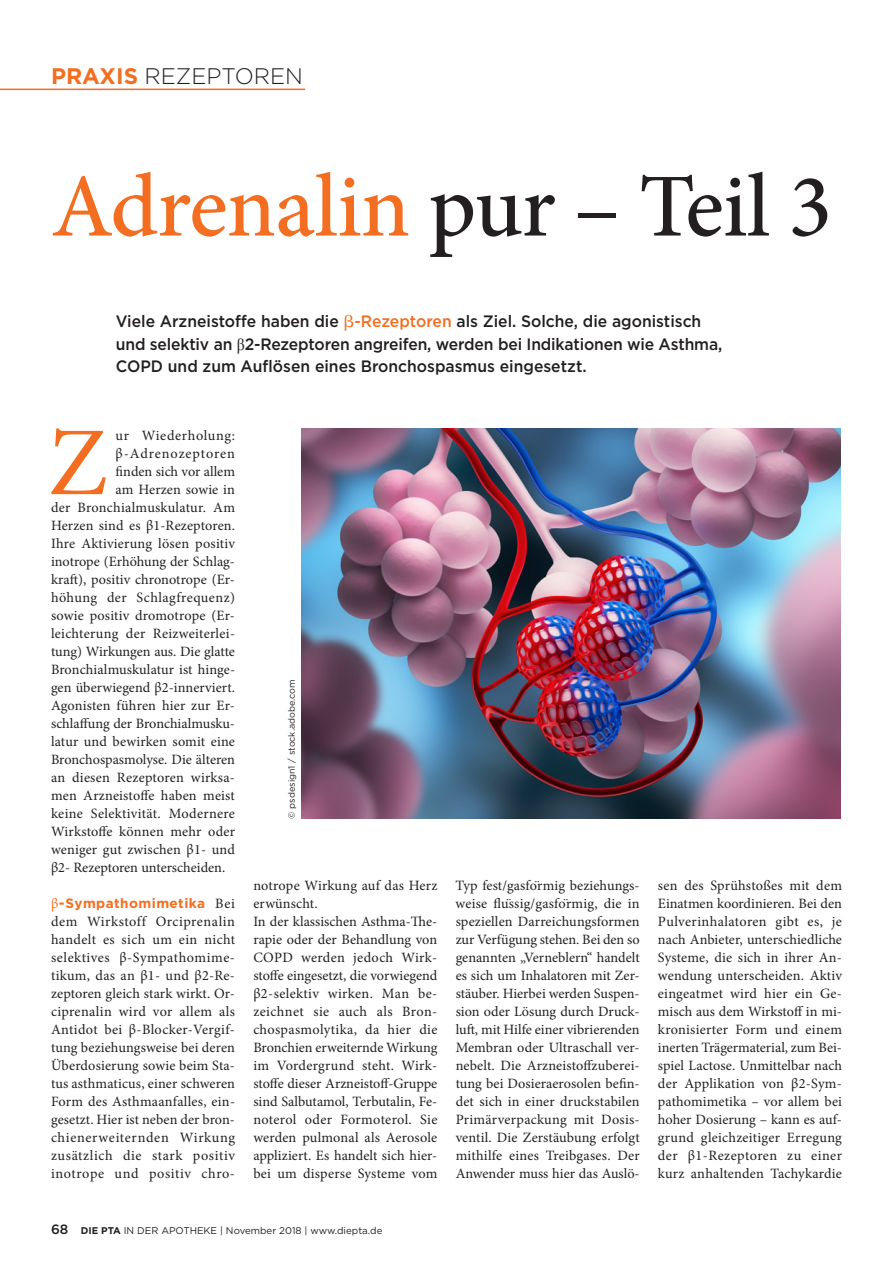
<style>
.page{position:relative;width:893px;height:1263px;background:#fff}
.page>*{position:absolute;margin:0;border:0;box-sizing:border-box;transform-origin:0 0}
.t1{font:97.35px "Minion Pro";color:#f36e21}
.t2{font:500 90px "Minion Pro";letter-spacing:-.01em;color:#f36e21}
.t3{font:300 22.5px "Gotham";color:#231f20}
.t4{font:500 16.5px/22.5px "Gotham";color:#231f20;scale:.95 1}
.t5{font:14.25px/18px "Minion Pro";letter-spacing:.01em;color:#231f20;text-align:justify}
.t6{font:14.25px "Minion Pro";letter-spacing:.03em;color:#231f20}
.t7{font:14.25px "Minion Pro";letter-spacing:.06em;color:#231f20}
.t8{font:14.25px "Minion Pro";letter-spacing:.045em;color:#231f20}
.t9{font:700 13.5px "Gotham";letter-spacing:.03em;color:#f36e21}
.t10{font:9.75px "Gotham";color:#231f20}
.t11{font:9px "Gotham";color:#231f20}
.s1{font-weight:700;color:#f36e21}
.s2{color:#231f20}
.s3{color:#f36e21}
.s4{font-family:"Times New Roman";font-weight:400}
.s5{font-family:"Minion Pro";font-weight:400;font-size:14.25px}
.s6{font-size:14.25px}
.s7{font-family:"Minion Pro";font-weight:400;font-size:14.25px;color:#231f20}
.s8{font-family:"Times New Roman"}
.s9{font-weight:500;font-size:13.5px}
.s10{font-weight:700}
</style>
<div class="page">
<hr style="left:0;top:89px;width:305px;height:1px;background:#f36e21">
<img style="left:301px;top:428px;width:539px;height:390px">
<h3 class="t3" style="left:51px;top:62px;width:254px"><span class="s1">PRAXIS</span> REZEPTOREN</h3>
<h2 class="t2" style="left:51px;top:146px;width:783px">Adrenalin <span class="s2">pur – Teil 3</span></h2>
<p class="t4" style="left:116px;top:310px;width:640px">Viele Arzneistoffe haben die <span class="s3">-Rezeptoren</span> als Ziel. Solche, die agonistisch und selektiv an <span class="s4">β</span>2-Rezeptoren angreifen, werden bei Indikationen wie Asthma,<br>COPD und zum Auflösen eines Bronchospasmus eingesetzt.</p>
<h1 class="t1" style="left:48px;top:398px;width:60px">Z</h1>
<p class="t8" style="left:116px;top:426px;width:121px">ur Wiederholung:</p>
<p class="t7" style="left:116px;top:444px;width:121px">β-Adrenozeptoren</p>
<p class="t5" style="left:116px;top:463px;width:121px">finden sich vor allem</p>
<p class="t5" style="left:116px;top:481px;width:121px">am Herzen sowie in</p>
<p class="t5" style="left:51px;top:499px;width:185px">der Bronchialmuskulatur. Am</p>
<p class="t5" style="left:51px;top:517px;width:186px">Herzen sind es β1-Rezeptoren.</p>
<p class="t5" style="left:51px;top:535px;width:185px">Ihre Aktivierung lösen positiv</p>
<p class="t5" style="left:51px;top:553px;width:185px">inotrope (Erhöhung der Schlag-</p>
<p class="t5" style="left:51px;top:571px;width:186px">kraft), positiv chronotrope (Er-</p>
<p class="t6" style="left:51px;top:588px;width:186px">höhung der Schlagfrequenz)</p>
<p class="t5" style="left:51px;top:607px;width:186px">sowie positiv dromotrope (Er-</p>
<p class="t5" style="left:51px;top:625px;width:186px">leichterung der Reizweiterlei-</p>
<p class="t5" style="left:51px;top:643px;width:186px">tung) Wirkungen aus. Die glatte</p>
<p class="t5" style="left:51px;top:661px;width:186px">Bronchialmuskulatur ist hinge-</p>
<p class="t5" style="left:51px;top:679px;width:186px">gen überwiegend β2-innerviert.</p>
<p class="t5" style="left:51px;top:697px;width:186px">Agonisten führen hier zur Er-</p>
<p class="t5" style="left:51px;top:715px;width:186px">schlaffung der Bronchialmusku-</p>
<p class="t5" style="left:51px;top:733px;width:185px">latur und bewirken somit eine</p>
<p class="t5" style="left:51px;top:751px;width:185px">Bronchospasmolyse. Die älteren</p>
<p class="t5" style="left:51px;top:769px;width:186px">an diesen Rezeptoren wirksa-</p>
<p class="t5" style="left:51px;top:787px;width:185px">men Arzneistoffe haben meist</p>
<p class="t5" style="left:51px;top:805px;width:185px">keine Selektivität. Modernere</p>
<p class="t5" style="left:51px;top:823px;width:185px">Wirkstoffe können mehr oder</p>
<p class="t5" style="left:51px;top:841px;width:185px">weniger gut zwischen β1- und</p>
<p class="t5" style="left:51px;top:859px;width:176px">β2- Rezeptoren unterscheiden.</p>
<p class="t9" style="left:51px;top:894px;width:186px"><span class="s5">β</span><span class="s6">-</span>Sympathomimetika <span class="s7">Bei</span></p>
<p class="t5" style="left:51px;top:913px;width:186px">dem Wirkstoff Orciprenalin handelt es sich um ein nicht selektives β-Sympathomime&shy;tikum, das an β1- und β2-Re&shy;zeptoren gleich stark wirkt. Or&shy;ciprenalin wird vor allem als Antidot bei β-Blocker-Vergif&shy;tung beziehungsweise bei deren Überdosierung sowie beim Sta&shy;tus asthmaticus, einer schweren Form des Asthmaanfalles, ein&shy;gesetzt. Hier ist neben der bron&shy;chienerweiternden Wirkung zusätzlich die stark positiv inotrope und positiv chro-</p>
<p class="t11" style="left:286px;top:819px;width:141px;rotate:-90deg">© psdesign1 / stock.adobe.com</p>
<p class="t5" style="left:253px;top:877px;width:186px;text-align:left">notrope Wirkung auf das Herz erwünscht.<br>In der klassischen Asthma-The&shy;rapie oder der Behandlung von<br>COPD werden jedoch Wirk&shy;stoffe eingesetzt, die vorwiegend β2-selektiv wirken. Man be&shy;zeichnet sie auch als Bron&shy;chospasmolytika, da hier die<br>Bronchien erweiternde Wirkung im Vordergrund steht. Wirk&shy;stoffe dieser Arzneistoff-Gruppe sind Salbutamol, Terbutalin, Fe&shy;noterol oder Formoterol. Sie werden pulmonal als Aerosole appliziert. Es handelt sich hier&shy;bei um disperse Systeme vom</p>
<p class="t5" style="left:456px;top:877px;width:186px">Typ fest/gasfo<span class="s8">̈</span>rmig beziehungs&shy;weise flu<span class="s8">̈</span>ssig/gasfo<span class="s8">̈</span>rmig, die in speziellen Darreichungsformen zur Verfügung stehen. Bei den so genannten „Verneblern“ handelt es sich um Inhalatoren mit Zer&shy;stäuber. Hierbei werden Suspen&shy;sion oder Lösung durch Druck&shy;luft, mit Hilfe einer vibrierenden Membran oder Ultraschall ver&shy;nebelt. Die Arzneistoffzuberei&shy;tung bei Dosieraerosolen befin&shy;det sich in einer druckstabilen Primärverpackung mit Dosis&shy;ventil. Die Zerstäubung erfolgt mithilfe eines Treibgases. Der Anwender muss hier das Auslö-</p>
<p class="t5" style="left:658px;top:876px;width:186px;text-align:left">sen des Sprühstoßes mit dem<br>Einatmen koordinieren. Bei den<br>Pulverinhalatoren gibt es, je nach Anbieter, unterschiedliche<br>Systeme, die sich in ihrer An&shy;wendung unterscheiden. Aktiv eingeatmet wird hier ein Ge&shy;misch aus dem Wirkstoff in mi&shy;kronisierter Form und einem inerten Trägermaterial, zum Bei&shy;spiel Lactose. Unmittelbar nach der Applikation von β2-Sym&shy;pathomimetika – vor allem bei hoher Dosierung – kann es auf&shy;grund gleichzeitiger Erregung der β1-Rezeptoren zu einer kurz anhaltenden Tachykardie</p>
<p class="t10" style="left:51px;top:1224px;width:333px"><span class="s9">68</span> <span class="s10">DIE PTA</span> IN DER APOTHEKE | November 2018 | www.diepta.de</p>
</div>
